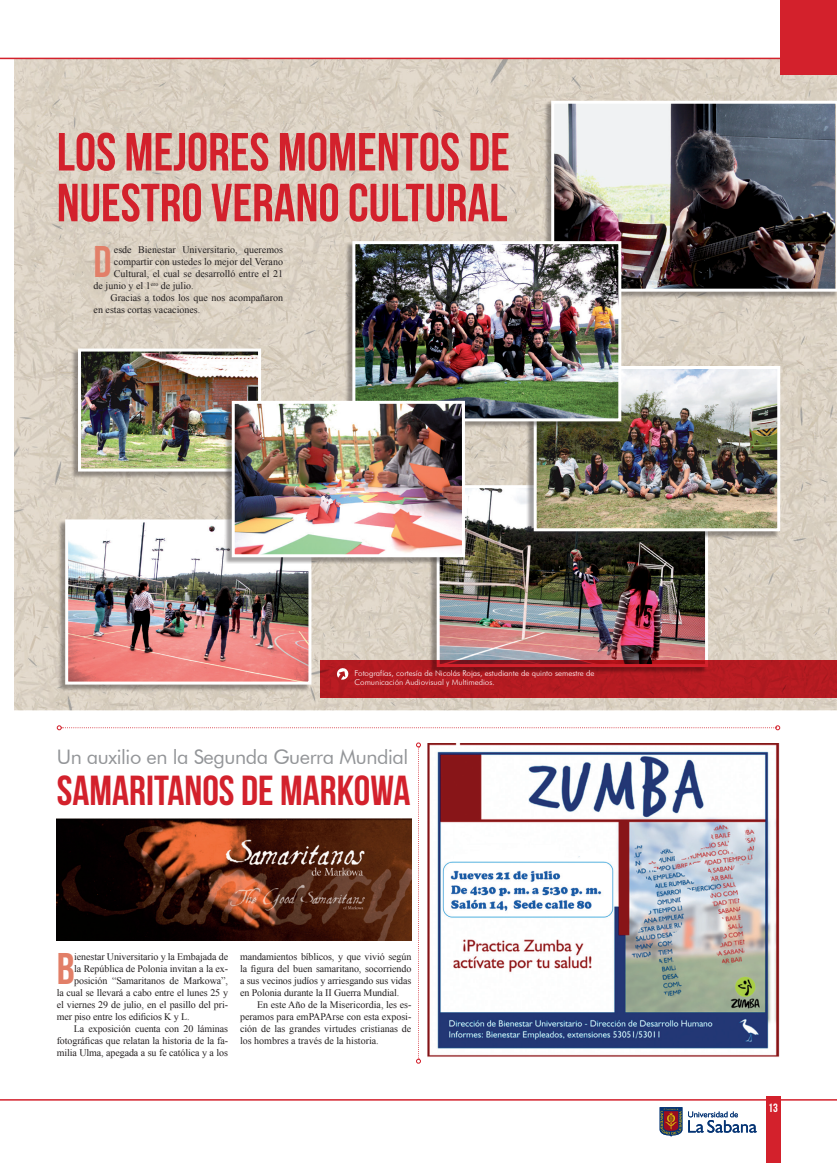
<style>
.page{position:relative;width:837px;height:1163px;background:#fff}
.page>*{position:absolute;margin:0;border:0;box-sizing:border-box;transform-origin:0 0}
.t1{font:53.6px/50.7px "Bebas Neue";color:#d3212c}
.t2{font:44.3px "Bebas Neue";color:#e27f68}
.t3{font:41.9px "Bebas Neue";color:#d3212c}
.t4{font:20px "Futura BT";letter-spacing:-.02em;color:#939598}
.t5{font:12px "Bebas Neue";color:#fff}
.t6{font:10px/12px "Times New Roman";letter-spacing:-.01em;color:#231f20;text-align:justify}
.t7{font:300 8px/9.6px "Futura BT";color:#fff}
</style>
<div class="page">
<img style="left:14px;top:59px;width:822px;height:651px">
<div style="left:765px;top:1095px;width:15px;height:67px;background:#d3212c"></div>
<svg style="left:57px;top:725px;width:723px;height:5px"></svg>
<img style="left:440px;top:489px;width:263px;height:171px">
<div style="left:436px;top:485px;width:271px;height:182px;border:3px solid #fff"></div>
<div style="left:526px;top:366px;width:252px;height:172px;background:#231f20;opacity:.4"></div>
<img style="left:537px;top:370px;width:239px;height:157px">
<div style="left:533px;top:366px;width:247px;height:165px;border:3px solid #fff"></div>
<div style="left:71px;top:349px;width:189px;height:129px;background:#231f20;opacity:.4"></div>
<img style="left:82px;top:352px;width:175px;height:115px">
<div style="left:78px;top:348px;width:183px;height:123px;border:3px solid #fff"></div>
<img style="left:57px;top:818px;width:354px;height:121px">
<div style="left:543px;top:101px;width:293px;height:197px;background:#231f20;opacity:.4"></div>
<img style="left:551px;top:101px;width:285px;height:190px">
<div style="left:58px;top:520px;width:252px;height:171px;background:#231f20;opacity:.4"></div>
<img style="left:69px;top:523px;width:238px;height:157px">
<div style="left:65px;top:519px;width:246px;height:165px;border:3px solid #fff"></div>
<svg style="left:688px;top:1111px;width:68px;height:21px"></svg>
<svg style="left:659px;top:1107px;width:23px;height:29px"></svg>
<hr style="left:0;top:1098px;width:836px;height:2px;background:#d3212c">
<div style="left:780px;top:0;width:56px;height:74px;background:#d3212c"></div>
<hr style="left:0;top:58px;width:801px;height:1px;background:#d3212c">
<div style="left:345px;top:242px;width:275px;height:186px;background:#231f20;opacity:.4"></div>
<img style="left:356px;top:245px;width:261px;height:172px">
<div style="left:352px;top:241px;width:269px;height:180px;border:3px solid #fff"></div>
<div style="left:224px;top:401px;width:239px;height:163px;background:#231f20;opacity:.4"></div>
<img style="left:236px;top:405px;width:225px;height:148px">
<div style="left:232px;top:401px;width:233px;height:156px;border:3px solid #fff"></div>
<svg style="left:320px;top:660px;width:516px;height:37px;background:#af1920"></svg>
<svg style="left:336px;top:667px;width:13px;height:13px"></svg>
<img style="left:427px;top:743px;width:353px;height:314px">
<svg style="left:416px;top:742px;width:5px;height:321px"></svg>
<h1 class="t1" style="left:57px;top:126px;width:454px">LOS MEJORES MOMENTOS DE<br>NUESTRO VERANO CULTURAL</h1>
<h2 class="t2" style="left:94px;top:237px;width:20px">D</h2>
<p class="t6" style="left:114px;top:243px;width:170px">esde Bienestar Universitario, queremos</p>
<p class="t6" style="left:114px;top:255px;width:170px">compartir con ustedes lo mejor del Verano</p>
<p class="t6" style="left:114px;top:267px;width:170px">Cultural, el cual se desarrolló entre el 21</p>
<p class="t6" style="left:94px;top:279px;width:101px">de junio y el 1<sup>ero</sup> de julio.</p>
<p class="t6" style="left:111px;top:291px;width:174px">Gracias a todos los que nos acompañaron</p>
<p class="t6" style="left:94px;top:303px;width:108px">en estas cortas vacaciones.</p>
<p class="t7" style="left:354px;top:668px;width:241px">Fotografías, cortesía de Nicolás Rojas, estudiante de quinto semestre de<br>Comunicación Audiovisual y Multimedios.</p>
<h3 class="t4" style="left:57px;top:744px;width:353px">Un auxilio en la Segunda Guerra Mundial</h3>
<h3 class="t3" style="left:57px;top:767px;width:355px">SAMARITANOS DE MARKOWA</h3>
<h2 class="t2" style="left:57px;top:943px;width:19px">B</h2>
<p class="t6" style="left:74px;top:949px;width:155px">ienestar Universitario y la Embajada de</p>
<p class="t6" style="left:74px;top:961px;width:155px">la República de Polonia invitan a la ex-</p>
<p class="t6" style="left:74px;top:973px;width:155px">posición “Samaritanos de Markowa”,</p>
<p class="t6" style="left:57px;top:985px;width:173px">la cual se llevará a cabo entre el lunes 25 y</p>
<p class="t6" style="left:57px;top:997px;width:173px">el viernes 29 de julio, en el pasillo del pri-</p>
<p class="t6" style="left:57px;top:1009px;width:134px">mer piso entre los edificios K y L.</p>
<p class="t6" style="left:74px;top:1021px;width:156px">La exposición cuenta con 20 láminas</p>
<p class="t6" style="left:57px;top:1033px;width:173px">fotográficas que relatan la historia de la fa-</p>
<p class="t6" style="left:57px;top:1045px;width:173px">milia Ulma, apegada a su fe católica y a los</p>
<p class="t6" style="left:240px;top:949px;width:173px">mandamientos bíblicos, y que vivió según la figura del buen samaritano, socorriendo a sus vecinos judíos y arriesgando sus vidas en Polonia durante la II Guerra Mundial.</p>
<p class="t6" style="left:240px;top:997px;width:173px;text-indent:17px">En este Año de la Misericordia, les es&shy;peramos para emPAPArse con esta exposi&shy;ción de las grandes virtudes cristianas de los hombres a través de la historia.</p>
<p class="t5" style="left:768px;top:1100px;width:11px">13</p>
</div>
